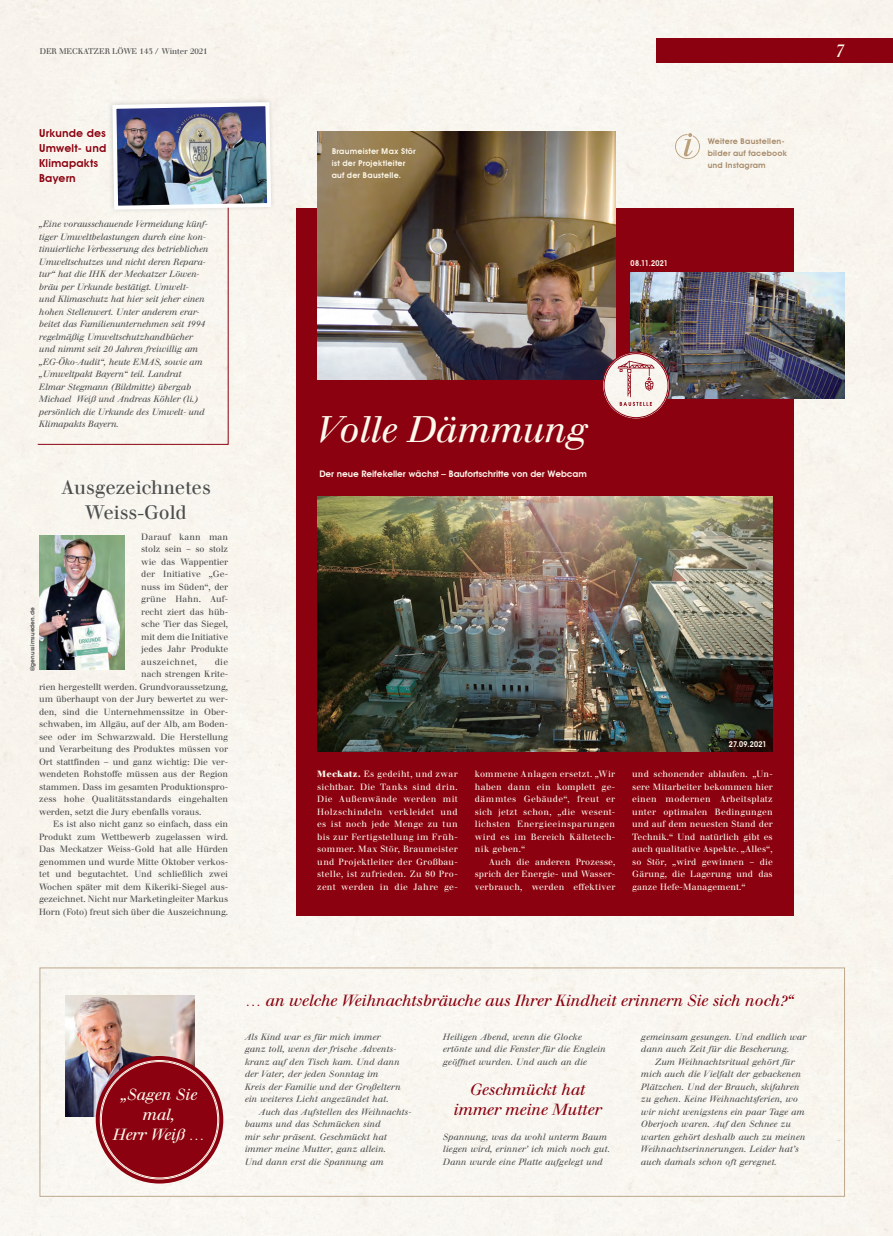
<style>
.page{position:relative;width:893px;height:1236px;background:#f8f6ef}
.page>*{position:absolute;margin:0;border:0;box-sizing:border-box;transform-origin:0 0}
.t1{font:36px "Walbaum LT Italic";letter-spacing:-.005em;color:#fef9ec}
.t2{font:19px/25px "Walbaum LT Roman";letter-spacing:-.005em;color:#4b4c4d;text-align:center}
.t3{font:italic 18px "Walbaum";color:#fef9ec}
.t4{font:italic 16px/20px "Walbaum Buch BQ";letter-spacing:-.005em;color:#8b0110;text-align:center}
.t5{font:italic 16px/20px "Walbaum Buch BQ";letter-spacing:-.005em;color:#fef9ec;text-align:center}
.t6{font:600 11px/15px "Avant Garde";letter-spacing:.01em;color:#8b0110}
.t7{font:9px/12.5px "Walbaum Buch BQ";letter-spacing:-.01em;color:#4b4c4d;text-align:justify}
.t8{font:italic 9px/12.5px "Walbaum Buch BQ";letter-spacing:.01em;color:#4b4c4d}
.t9{font:9px/12.5px "Walbaum Buch BQ";letter-spacing:.025em;color:#fef9ec;text-align:justify}
.t10{font:italic 9px/12.5px "Walbaum Buch BQ";letter-spacing:-.01em;color:#4b4c4d}
.t11{font:600 9px "Avant Garde";letter-spacing:-.01em;color:#fef9ec}
.t12{font:600 8px/12px "Avant Garde";letter-spacing:.02em;color:#fef9ec}
.t13{font:600 8px/12px "Avant Garde";letter-spacing:.02em;color:#a78a69}
.t14{font:8px "Walbaum LT Roman";letter-spacing:-.005em;color:#4b4c4d}
.t15{font:600 8px "Avant Garde";letter-spacing:.02em;color:#fef9ec;scale:.91 1}
.t16{font:600 6px "Avant Garde";letter-spacing:.01em;color:#4b4c4d}
.s1{font-weight:700}
</style>
<div class="page">
<div style="left:656px;top:39px;width:237px;height:24px;background:#8b0110"></div>
<svg style="left:675px;top:133px;width:25px;height:26px"></svg>
<div style="left:297px;top:208px;width:497px;height:708px;background:#8b0110"></div>
<img style="left:317px;top:132px;width:298px;height:248px">
<img style="left:631px;top:273px;width:214px;height:125px">
<img style="left:603px;top:353px;width:66px;height:66px;border-radius:33px">
<div style="left:602px;top:352px;width:68px;height:68px;border:1px solid #8b0110;border-radius:50%"></div>
<div style="left:604px;top:353px;width:64px;height:65px;border:1px solid #8b0110;border-radius:50%"></div>
<svg style="left:617px;top:361px;width:38px;height:45px;background:#e6cecb"></svg>
<img style="left:65px;top:995px;width:130px;height:121px">
<div style="left:96px;top:1056px;width:127px;height:127px;background:#8b0110;border-radius:50%"></div>
<div style="left:37px;top:192px;width:192px;height:253px;background:#f8f5ee"></div>
<img style="left:107px;top:97px;width:169px;height:118px">
<img style="left:39px;top:536px;width:85px;height:133px">
<img style="left:318px;top:497px;width:454px;height:255px">
<div style="left:40px;top:968px;width:805px;height:229px;border:1px solid #bea88d"></div>
<p class="t14" style="left:40px;top:46px;width:169px">DER MECKATZER LÖWE 143 / Winter 2021</p>
<p class="t6" style="left:39px;top:126px;width:69px">Urkunde des<br>Umwelt- und<br>Klimapakts<br>Bayern</p>
<p class="t10" style="left:39px;top:218px;width:171px">„Eine vorausschauende Vermeidung künf&shy;tiger Umweltbelastungen durch eine kon&shy;tinuierliche Verbesserung des betrieblichen Umweltschutzes und nicht deren Repara&shy;tur“ hat die IHK der Meckatzer Löwen&shy;bräu per Urkunde bestätigt. Umwelt-<br>und Klimaschutz hat hier seit jeher einen hohen Stellenwert. Unter anderem erar&shy;beitet das Familienunternehmen seit 1994 regelmäßig Umweltschutzhandbücher und nimmt seit 20 Jahren freiwillig am „EG-Öko-Audit“, heute EMAS, sowie am „Umweltpakt Bayern“ teil. Landrat Elmar Stegmann (Bildmitte) übergab Michael Weiß und Andreas Köhler (li.) persönlich die Urkunde des Umwelt- und Klimapakts Bayern.</p>
<h2 class="t2" style="left:62px;top:475px;width:151px">Ausgezeichnetes<br>Weiss-Gold</h2>
<p class="t7" style="left:141px;top:530px;width:88px">Darauf kann man stolz sein – so stolz wie das Wappentier der Initiative „Ge&shy;nuss im Süden“, der grüne Hahn. Auf&shy;recht ziert das hüb&shy;sche Tier das Siegel, mit dem die Initiative jedes Jahr Produkte auszeichnet,</p>
<p class="t16" style="left:29px;top:671px;width:65px;rotate:-90deg">@genussimsueden.de</p>
<p class="t7" style="left:215px;top:655px;width:15px">die</p>
<p class="t7" style="left:141px;top:668px;width:88px">nach strengen Krite-</p>
<p class="t7" style="left:39px;top:680px;width:190px">rien hergestellt werden. Grundvoraussetzung,</p>
<p class="t7" style="left:39px;top:693px;width:190px">um überhaupt von der Jury bewertet zu wer-</p>
<p class="t7" style="left:39px;top:705px;width:190px">den, sind die Unternehmenssitze in Ober-</p>
<p class="t7" style="left:39px;top:718px;width:190px">schwaben, im Allgäu, auf der Alb, am Boden-</p>
<p class="t7" style="left:39px;top:730px;width:190px">see oder im Schwarzwald. Die Herstellung</p>
<p class="t7" style="left:39px;top:743px;width:190px">und Verarbeitung des Produktes müssen vor</p>
<p class="t7" style="left:39px;top:755px;width:190px">Ort stattfinden – und ganz wichtig: Die ver-</p>
<p class="t7" style="left:39px;top:768px;width:190px">wendeten Rohstoffe müssen aus der Region</p>
<p class="t7" style="left:39px;top:780px;width:190px">stammen. Dass im gesamten Produktionspro-</p>
<p class="t7" style="left:39px;top:793px;width:191px">zess hohe Qualitätsstandards eingehalten</p>
<p class="t7" style="left:39px;top:805px;width:164px">werden, setzt die Jury ebenfalls voraus.</p>
<p class="t7" style="left:53px;top:818px;width:176px">Es ist also nicht ganz so einfach, dass ein</p>
<p class="t7" style="left:39px;top:830px;width:190px">Produkt zum Wettbewerb zugelassen wird.</p>
<p class="t7" style="left:39px;top:843px;width:190px">Das Meckatzer Weiss-Gold hat alle Hürden</p>
<p class="t7" style="left:39px;top:855px;width:190px">genommen und wurde Mitte Oktober verkos-</p>
<p class="t7" style="left:39px;top:868px;width:190px">tet und begutachtet. Und schließlich zwei</p>
<p class="t7" style="left:39px;top:880px;width:190px">Wochen später mit dem Kikeriki-Siegel aus-</p>
<p class="t7" style="left:39px;top:893px;width:190px">gezeichnet. Nicht nur Marketingleiter Markus</p>
<p class="t7" style="left:39px;top:905px;width:190px">Horn (Foto) freut sich über die Auszeichnung.</p>
<p class="t12" style="left:332px;top:145px;width:86px">Braumeister Max Stör ist der Projektleiter auf der Baustelle.</p>
<p class="t15" style="left:631px;top:258px;width:43px">08.11.2021</p>
<p class="t13" style="left:708px;top:135px;width:81px">Weitere Baustellen&shy;bilder auf facebook und Instagram</p>
<h3 class="t3" style="left:835px;top:40px;width:12px">7</h3>
<h1 class="t1" style="left:317px;top:408px;width:272px">Volle Dämmung</h1>
<p class="t11" style="left:319px;top:469px;width:269px">Der neue Reifekeller wächst – Baufortschritte von der Webcam</p>
<p class="t9" style="left:317px;top:768px;width:142px"><span class="s1">Meckatz.</span> Es gedeiht, und zwar sichtbar. Die Tanks sind drin.<br>Die Außenwände werden mit Holzschindeln verkleidet und es ist noch jede Menge zu tun bis zur Fertigstellung im Früh&shy;sommer. Max Stör, Braumeister und Projektleiter der Großbau&shy;stelle, ist zufrieden. Zu 80 Pro&shy;zent werden in die Jahre ge-</p>
<p class="t9" style="left:475px;top:768px;width:142px">kommene Anlagen ersetzt. „Wir haben dann ein komplett ge&shy;dämmtes Gebäude“, freut er sich jetzt schon, „die wesent&shy;lichsten Energieeinsparungen wird es im Bereich Kältetech&shy;nik geben.“</p>
<p class="t9" style="left:475px;top:855px;width:142px;text-indent:14px">Auch die anderen Prozesse, sprich der Energie- und Wasser&shy;verbrauch, werden effektiver</p>
<p class="t15" style="left:729px;top:739px;width:43px">27.09.2021</p>
<p class="t9" style="left:632px;top:768px;width:142px">und schonender ablaufen. „Un&shy;sere Mitarbeiter bekommen hier einen modernen Arbeitsplatz unter optimalen Bedingungen und auf dem neuesten Stand der Technik.“ Und natürlich gibt es auch qualitative Aspekte. „Alles“, so Stör, „wird gewinnen – die Gärung, die Lagerung und das ganze Hefe-Management.“</p>
<h3 class="t5" style="left:112px;top:1085px;width:93px">„Sagen Sie mal,<br>Herr Weiß …</h3>
<h3 class="t4" style="left:244px;top:991px;width:550px">… an welche Weihnachtsbräuche aus Ihrer Kindheit erinnern Sie sich noch?“</h3>
<p class="t8" style="left:244px;top:1030px;width:157px">Als Kind war es für mich immer ganz toll, wenn der frische Advents&shy;kranz auf den Tisch kam. Und dann der Vater, der jeden Sonntag im Kreis der Familie und der Großeltern ein weiteres Licht angezündet hat.</p>
<p class="t8" style="left:244px;top:1105px;width:168px;text-indent:14px">Auch das Aufstellen des Weihnachts&shy;baums und das Schmücken sind<br>mir sehr präsent. Geschmückt hat immer meine Mutter, ganz allein.<br>Und dann erst die Spannung am</p>
<p class="t8" style="left:442px;top:1030px;width:164px">Heiligen Abend, wenn die Glocke ertönte und die Fenster für die Englein geöffnet wurden. Und auch an die</p>
<h3 class="t4" style="left:453px;top:1080px;width:149px">Geschmückt hat immer meine Mutter</h3>
<p class="t8" style="left:442px;top:1130px;width:169px">Spannung, was da wohl unterm Baum liegen wird, erinner’ ich mich noch gut.<br>Dann wurde eine Platte aufgelegt und</p>
<p class="t8" style="left:641px;top:1030px;width:167px">gemeinsam gesungen. Und endlich war dann auch Zeit für die Bescherung.</p>
<p class="t8" style="left:641px;top:1055px;width:166px;text-indent:14px">Zum Weihnachtsritual gehört für mich auch die Vielfalt der gebackenen Plätzchen. Und der Brauch, skifahren zu gehen. Keine Weihnachtsferien, wo wir nicht wenigstens ein paar Tage am Oberjoch waren. Auf den Schnee zu warten gehört deshalb auch zu meinen Weihnachtserinnerungen. Leider hat’s auch damals schon oft geregnet.</p>
</div>
